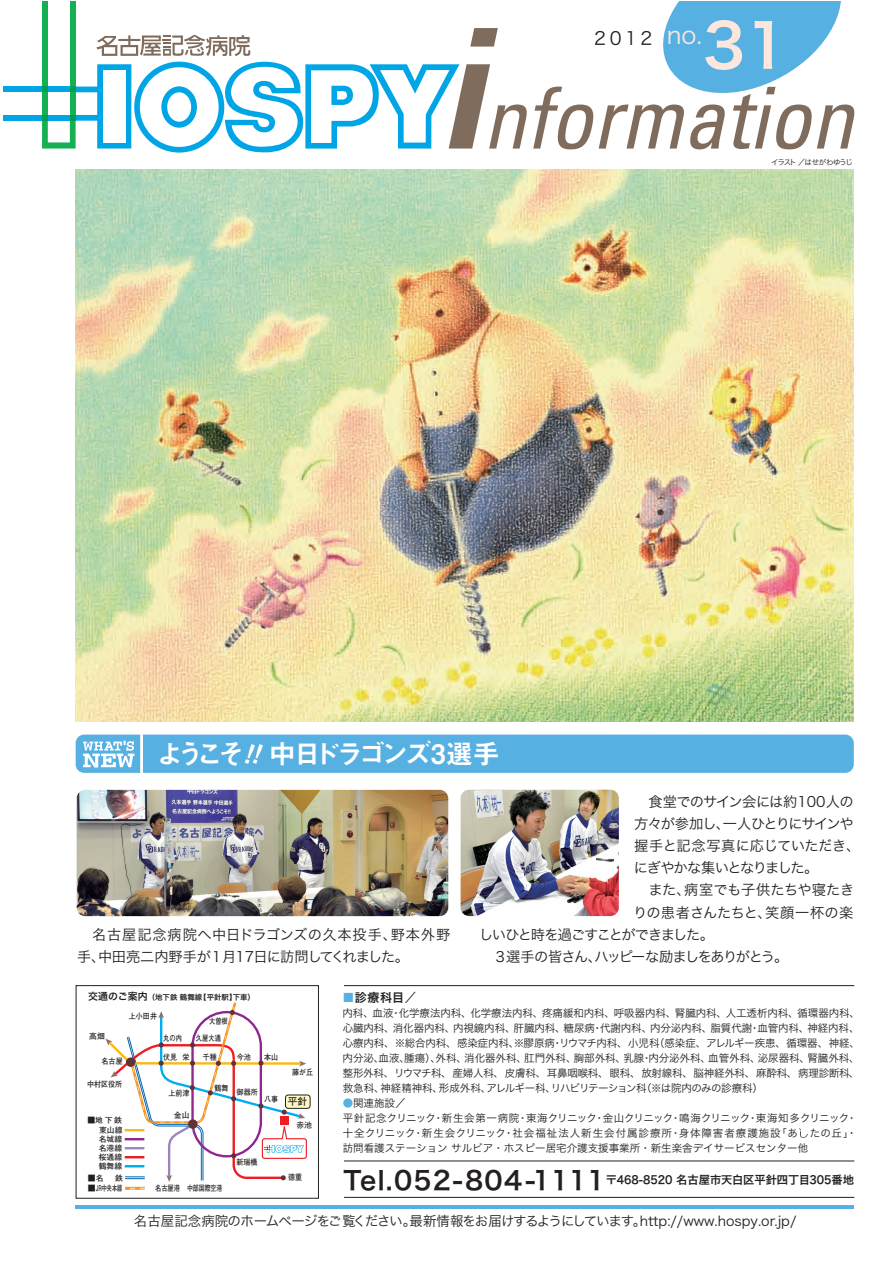
<style>
.page{position:relative;width:893px;height:1263px;background:#fff}
.page>*{position:absolute;margin:0;border:0;box-sizing:border-box;transform-origin:0 0}
.t1{font:60px "Hira Kaku Pro W6";color:#fde7dc}
.t2{font:27px "Midashi Go Pro MB31";letter-spacing:-.15em;color:#fff}
.t3{font:25.5px "Hira Kaku Pro W6";letter-spacing:.05em;color:#231f20}
.t4{font:18px "Hira Kaku Pro W3";color:#231f20}
.t5{font:14.25px/22px "Hira Kaku Pro W3";letter-spacing:-.01em;color:#231f20}
.t6{font:14.25px "Hira Kaku Pro W3";letter-spacing:-.09em;color:#231f20}
.t7{font:14.25px "Hira Kaku Pro W3";letter-spacing:-.025em;color:#231f20}
.t8{font:14.25px "Hira Kaku Pro W3";letter-spacing:-.105em;color:#231f20}
.t9{font:14.25px "Hira Kaku Pro W3";letter-spacing:.015em;color:#231f20}
.t10{font:14.25px "Hira Kaku Pro W3";letter-spacing:-.1em;color:#231f20}
.t11{font:13.5px "Hira Kaku Pro W3";letter-spacing:-.035em;color:#231f20}
.t12{font:12px "Hira Kaku Pro W6";color:#231f20}
.t13{font:11.25px "Hira Kaku Pro W6";color:#231f20}
.t14{font:10.5px/15px "Hira Kaku Pro W3";color:#231f20;text-align:justify}
.t15{font:700 9.75px "Futo Go B101 Pro";color:#231f20}
.t16{font:700 7.8px "Futo Go B101 Pro";color:#231f20;scale:.9 1}
.t17{font:700 7.8px/8.9px "Futo Go B101 Pro";color:#231f20}
.t18{font:700 7.8px "Futo Go B101 Pro";color:#231f20;scale:.8 1}
.t19{font:7.5px "Hira Kaku Pro W6";color:#231f20}
.t20{font:7.5px "Hira Kaku Pro W3";letter-spacing:-.14em;color:#231f20}
.s1{font-size:24px;color:#fde7dc}
.s2{font-size:9.9px}
.s3{color:#57b0e2}
.s4{font-family:"Hira Kaku Pro W3"}
</style>
<div class="page">
<div style="left:3px;top:87px;width:39px;height:5px;background:#00a5e5"></div>
<div style="left:3px;top:115px;width:39px;height:6px;background:#00a5e5"></div>
<hr style="left:76px;top:1206px;width:778px;height:3px;background:#57b0e2">
<svg style="left:42px;top:1px;width:813px;height:152px"></svg>
<img style="left:76px;top:170px;width:778px;height:551px">
<hr style="left:344px;top:985px;width:510px;height:1px;background:#231f20">
<svg style="left:799px;top:1128px;width:9px;height:10px"></svg>
<hr style="left:344px;top:1160px;width:510px;height:1px;background:#231f20">
<hr style="left:344px;top:1197px;width:510px;height:1px;background:#231f20">
<div style="left:285px;top:1095px;width:25px;height:13px;background:#fffac1;border-radius:3px"></div>
<div style="left:285px;top:1095px;width:25px;height:13px;border:1px solid #231f20;border-radius:3px"></div>
<div style="left:76px;top:985px;width:243px;height:213px;border:1px solid #231f20"></div>
<svg style="left:105px;top:1002px;width:202px;height:188px"></svg>
<div style="left:280px;top:1116px;width:9px;height:9px;background:#ee1d23"></div>
<div style="left:76px;top:735px;width:778px;height:38px;background:#57b0e2"></div>
<img style="left:77px;top:790px;width:371px;height:126px">
<img style="left:461px;top:790px;width:158px;height:126px">
<h3 class="t4" style="left:594px;top:22px;width:109px">2012 <span class="s1">no.</span></h3>
<h1 class="t1" style="left:703px;top:-9px;width:87px">31</h1>
<h2 class="t2" style="left:156px;top:732px;width:345px">ようこそ 中日ドラゴンズ3選手</h2>
<p class="t20" style="left:771px;top:155px;width:83px">イラスト／はせがわゆうじ</p>
<h3 class="t5" style="left:77px;top:922px;width:375px">　名古屋記念病院へ中日ドラゴンズの久本投手、野本外野手、中田亮二内野手が１月17日に訪問してくれました。</h3>
<h3 class="t7" style="left:634px;top:789px;width:221px">　食堂でのサイン会には約100人の</h3>
<h3 class="t6" style="left:634px;top:811px;width:221px">方々が参加し、一人ひとりにサインや</h3>
<h3 class="t7" style="left:634px;top:833px;width:228px">握手と記念写真に応じていただき、</h3>
<h3 class="t10" style="left:634px;top:855px;width:186px">にぎやかな集いとなりました。</h3>
<h3 class="t5" style="left:634px;top:878px;width:222px">　また、病室でも子供たちや寝たき</h3>
<h3 class="t9" style="left:633px;top:899px;width:222px">りの患者さんたちと、笑顔一杯の楽</h3>
<h3 class="t6" style="left:479px;top:922px;width:236px">しいひと時を過ごすことができました。</h3>
<h3 class="t8" style="left:480px;top:944px;width:310px">　３選手の皆さん、ハッピーな励ましをありがとう。</h3>
<p class="t19" style="left:88px;top:990px;width:168px"><span class="s2">交通のご案内</span>（地下鉄 鶴舞線【平針駅】下車）</p>
<p class="t17" style="left:89px;top:1030px;width:17px">高畑</p>
<p class="t16" style="left:129px;top:1009px;width:33px">上小田井</p>
<p class="t18" style="left:163px;top:1032px;width:25px">丸の内</p>
<p class="t18" style="left:209px;top:1014px;width:25px">大曽根</p>
<p class="t18" style="left:196px;top:1032px;width:33px">久屋大通</p>
<p class="t16" style="left:102px;top:1055px;width:25px">名古屋</p>
<p class="t16" style="left:87px;top:1077px;width:41px">中村区役所</p>
<p class="t17" style="left:87px;top:1115px;width:36px">■地下鉄</p>
<p class="t17" style="left:99px;top:1125px;width:25px">東山線名城線</p>
<p class="t17" style="left:99px;top:1143px;width:25px">名港線</p>
<p class="t17" style="left:99px;top:1161px;width:25px">鶴舞線</p>
<p class="t17" style="left:99px;top:1152px;width:25px">桜通線</p>
<p class="t17" style="left:88px;top:1183px;width:36px">■JR中央本線</p>
<p class="t17" style="left:88px;top:1172px;width:37px">■名　 鉄</p>
<p class="t16" style="left:163px;top:1051px;width:31px">伏見 栄</p>
<p class="t16" style="left:203px;top:1051px;width:17px">千種</p>
<p class="t16" style="left:168px;top:1086px;width:25px">上前津</p>
<p class="t17" style="left:174px;top:1110px;width:17px">金山</p>
<p class="t16" style="left:214px;top:1081px;width:17px">鶴舞</p>
<p class="t18" style="left:155px;top:1181px;width:85px">名古屋港 中部国際空港</p>
<p class="t16" style="left:237px;top:1051px;width:17px">今池</p>
<p class="t16" style="left:264px;top:1051px;width:17px">本山</p>
<p class="t16" style="left:264px;top:1093px;width:17px">八事</p>
<p class="t16" style="left:237px;top:1086px;width:25px">御器所</p>
<p class="t16" style="left:237px;top:1155px;width:25px">新瑞橋</p>
<p class="t16" style="left:292px;top:1066px;width:25px">藤が丘</p>
<p class="t15" style="left:288px;top:1094px;width:21px">平針</p>
<p class="t17" style="left:296px;top:1120px;width:17px">赤池</p>
<p class="t12" style="left:343px;top:986px;width:75px"><span class="s3">■</span>診療科目<span class="s4">／</span></p>
<p class="t14" style="left:343px;top:1005px;width:519px">内科、血液・化学療法内科、化学療法内科、疼痛緩和内科、呼吸器内科、腎臓内科、人工透析内科、循環器内科、心臓内科、消化器内科、内視鏡内科、肝臓内科、糖尿病・代謝内科、内分泌内科、脂質代謝・血管内科、神経内科、心療内科、※総合内科、感染症内科、※膠原病・リウマチ内科、小児科（感染症、アレルギー疾患、循環器、神経、内分泌、血液、腫瘍）、外科、消化器外科、肛門外科、胸部外科、乳腺・内分泌外科、血管外科、泌尿器科、腎臓外科、整形外科、リウマチ科、 産婦人科、 皮膚科、 耳鼻咽喉科、 眼科、 放射線科、 脳神経外科、 麻酔科、 病理診断科、救急科、神経精神科、形成外科、アレルギー科、リハビリテーション科（※は院内のみの診療科）</p>
<p class="t14" style="left:343px;top:1095px;width:516px;text-align:left"><span class="s3">●</span>関連施設／<br>平針記念クリニック・新生会第一病院・東海クリニック・金山クリニック・鳴海クリニック・東海知多クリニック・十全クリニック・新生会クリニック・社会福祉法人新生会付属診療所・身体障害者療護施設「あ　たの丘」・訪問看護ステーション サルビア・ホスピー居宅介護支援事業所・新生楽舎デイサービスセンター他</p>
<p class="t16" style="left:288px;top:1171px;width:17px">徳重</p>
<h3 class="t3" style="left:343px;top:1157px;width:263px">Tel.052-804-1111</h3>
<p class="t13" style="left:606px;top:1170px;width:250px">〒468-8520 名古屋市天白区平針四丁目305番地</p>
<p class="t11" style="left:134px;top:1209px;width:664px">名古屋記念病院のホームページをご覧ください。最新情報をお届けするようにしています。http://www.hospy.or.jp/</p>
</div>
